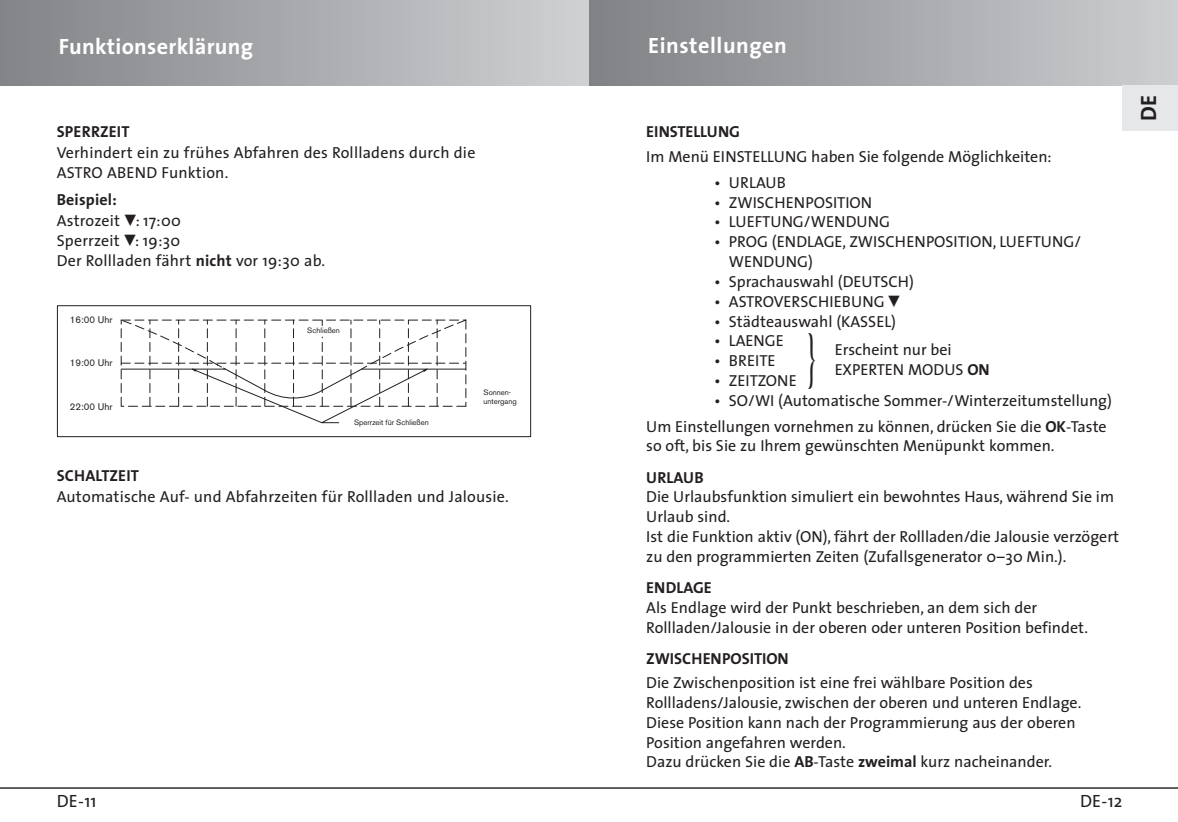
<style>
.page{position:relative;width:1178px;height:822px;background:#fff}
.page>*{position:absolute;margin:0;border:0;box-sizing:border-box;transform-origin:0 0}
.t1{font:65.8px "Spe Num Mat";color:#231f20;scale:.36 1}
.t2{font:700 22.2px "The Sans";letter-spacing:.01em;color:#fff}
.t3{font:700 22.2px "The Sans";color:#231f20}
.t4{font:17.8px "The Sans";letter-spacing:.01em;color:#231f20}
.t5{font:16px/19.8px "The Sans";color:#231f20}
.t6{font:700 16px "The Sans";color:#231f20}
.t7{font:9.6px "Akzidenz Grotesk BQ";color:#231f20}
.t8{font:7.8px/9.4px "Akzidenz Grotesk BQ";color:#231f20}
.s1{font-weight:700}
.s2{font-family:"Spe Num Mat"}
</style>
<div class="page">
<hr style="left:0;top:787px;width:1178px;height:2px;background:#231f20">
<div style="left:0;top:0;width:590px;height:85px;background:linear-gradient(to right,#818387,#d0d1d3)"></div>
<div style="left:590px;top:0;width:588px;height:85px;background:linear-gradient(to right,#7f8185,#cdced1)"></div>
<div style="left:1123px;top:85px;width:55px;height:45px;background:#e6e7e9"></div>
<div style="left:57px;top:306px;width:474px;height:131px;border:1px solid #231f20"></div>
<svg style="left:120px;top:319px;width:347px;height:104px"></svg>
<h2 class="t2" style="left:59px;top:37px;width:196px">Funktionserklärung</h2>
<p class="t6" style="left:57px;top:125px;width:74px">SPERRZEIT</p>
<p class="t5" style="left:57px;top:144px;width:420px">Verhindert ein zu frühes Abfahren des Rollladens durch die<br>ASTRO ABEND Funktion.</p>
<p class="t5" style="left:57px;top:190px;width:270px;line-height:20.4px"><span class="s1">Beispiel:<br></span>Astrozeit <span class="s2">b</span>: 17:00<br>Sperrzeit <span class="s2">b</span>: 19:30<br>Der Rollladen fährt <span class="s1">nicht</span> vor 19:30 ab.</p>
<p class="t7" style="left:70px;top:317px;width:44px">16:00 Uhr</p>
<p class="t7" style="left:70px;top:359px;width:44px">19:00 Uhr</p>
<p class="t7" style="left:70px;top:403px;width:44px">22:00 Uhr</p>
<p class="t8" style="left:307px;top:326px;width:34px">Schließen</p>
<p class="t8" style="left:354px;top:418px;width:76px">Sperrzeit für Schließen</p>
<p class="t8" style="left:484px;top:388px;width:35px">Sonnen&shy;untergang</p>
<p class="t6" style="left:57px;top:469px;width:84px">SCHALTZEIT</p>
<p class="t5" style="left:57px;top:488px;width:454px">Automatische Auf- und Abfahrzeiten für Rollladen und Jalousie.</p>
<h2 class="t2" style="left:648px;top:36px;width:140px">Einstellungen</h2>
<p class="t6" style="left:646px;top:125px;width:95px">EINSTELLUNG</p>
<p class="t5" style="left:646px;top:148px;width:407px">Im Menü EINSTELLUNG haben Sie folgende Möglichkeiten:</p>
<p class="t5" style="left:714px;top:174px;width:73px">• URLAUB</p>
<p class="t5" style="left:714px;top:194px;width:159px">• ZWISCHENPOSITION</p>
<p class="t5" style="left:714px;top:213px;width:177px">• LUEFTUNG/WENDUNG</p>
<p class="t5" style="left:729px;top:233px;width:354px;text-indent:-14px">• PROG (ENDLAGE, ZWISCHENPOSITION, LUEFTUNG/<br>WENDUNG)</p>
<p class="t5" style="left:714px;top:273px;width:201px">• Sprachauswahl (DEUTSCH)</p>
<p class="t5" style="left:714px;top:293px;width:186px">• ASTROVERSCHIEBUNG <span class="s2">b</span></p>
<p class="t5" style="left:714px;top:313px;width:183px">• Städteauswahl (KASSEL)</p>
<p class="t5" style="left:714px;top:333px;width:71px">• LAENGE</p>
<p class="t5" style="left:714px;top:352px;width:63px">• BREITE</p>
<p class="t5" style="left:714px;top:372px;width:84px">• ZEITZONE</p>
<p class="t5" style="left:646px;top:389px;width:467px;line-height:25.6px;text-indent:68px">• SO/WI (Automatische Sommer-/Winterzeitumstellung)<br>Um Einstellungen vornehmen zu können, drücken Sie die <span class="s1">OK</span>-Taste</p>
<p class="t5" style="left:646px;top:437px;width:410px">so oft, bis Sie zu Ihrem gewünschten Menüpunkt kommen.</p>
<p class="t6" style="left:646px;top:471px;width:59px">URLAUB</p>
<p class="t5" style="left:646px;top:488px;width:474px">Die Urlaubsfunktion simuliert ein bewohntes Haus, während Sie im Urlaub sind.<br>Ist die Funktion aktiv (ON), fährt der Rollladen/die Jalousie verzögert zu den programmierten Zeiten (Zufallsgenerator 0–30 Min.).</p>
<p class="t6" style="left:646px;top:581px;width:67px">ENDLAGE</p>
<p class="t5" style="left:646px;top:599px;width:443px">Als Endlage wird der Punkt beschrieben, an dem sich der<br>Rollladen/Jalousie in der oberen oder unteren Position befindet.</p>
<p class="t6" style="left:646px;top:652px;width:144px">ZWISCHENPOSITION</p>
<p class="t5" style="left:646px;top:674px;width:437px">Die Zwischenposition ist eine frei wählbare Position des Rollladens/Jalousie, zwischen der oberen und unteren Endlage.<br>Diese Position kann nach der Programmierung aus der oberen Position angefahren werden.<br>Dazu drücken Sie die <span class="s1">AB</span>-Taste <span class="s1">zweimal</span> kurz nacheinander.</p>
<h1 class="t1" style="left:808px;top:317px;width:21px">k</h1>
<p class="t5" style="left:835px;top:341px;width:119px">Erscheint nur bei</p>
<p class="t5" style="left:835px;top:361px;width:157px">EXPERTEN MODUS <span class="s1">ON</span></p>
<p class="t4" style="left:57px;top:794px;width:41px">DE-11</p>
<p class="t4" style="left:1080px;top:794px;width:44px">DE-12</p>
<h2 class="t3" style="left:1140px;top:121px;width:28px;rotate:-90deg">DE</h2>
</div>
